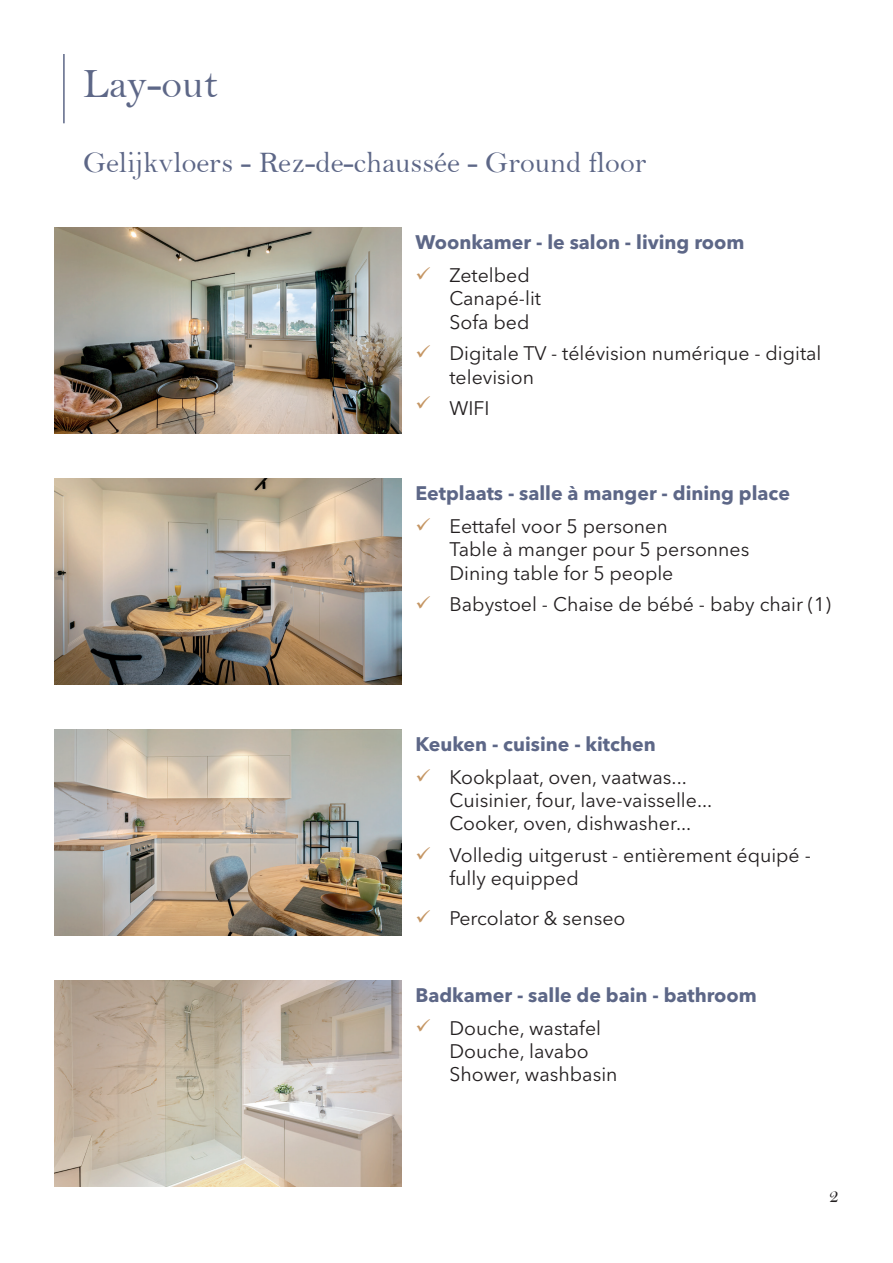
<style>
.page{position:relative;width:893px;height:1263px;background:#fff}
.page>*{position:absolute;margin:0;border:0;box-sizing:border-box;transform-origin:0 0}
.t1{font:42px "Bell";color:#5d6787}
.t2{font:30px "Bell";color:#5d6787}
.t3{font:19.5px/23.4px "Avenir Next LT Pro";color:#231f20}
.t4{font:700 19.5px "Avenir Next LT Pro";color:#5d6787}
.t5{font:19.5px "Bell";color:#231f20}
</style>
<div class="page">
<hr style="left:63px;top:54px;width:2px;height:69px;background:#5d6787">
<img style="left:54px;top:228px;width:348px;height:206px">
<img style="left:54px;top:479px;width:348px;height:206px">
<img style="left:54px;top:729px;width:348px;height:207px">
<img style="left:54px;top:980px;width:348px;height:207px">
<h1 class="t1" style="left:83px;top:59px;width:136px">Lay-out</h1>
<h2 class="t2" style="left:83px;top:144px;width:565px">Gelijkvloers - Rez-de-chaussée - Ground floor</h2>
<p class="t4" style="left:415px;top:230px;width:330px">Woonkamer - le salon - living room</p>
<p class="t3" style="left:449px;top:263px;width:93px">Zetelbed<br>Canapé-lit<br>Sofa bed</p>
<p class="t3" style="left:449px;top:341px;width:374px">Digitale TV - télévision numérique - digital television</p>
<p class="t3" style="left:449px;top:396px;width:42px">WIFI</p>
<p class="t4" style="left:415px;top:481px;width:376px">Eetplaats - salle à manger - dining place</p>
<p class="t3" style="left:449px;top:514px;width:301px">Eettafel voor 5 personen<br>Table à manger pour 5 personnes<br>Dining table for 5 people</p>
<p class="t3" style="left:449px;top:592px;width:383px">Babystoel - Chaise de bébé - baby chair (1)</p>
<p class="t4" style="left:415px;top:732px;width:242px">Keuken - cuisine - kitchen</p>
<p class="t3" style="left:449px;top:765px;width:264px">Kookplaat, oven, vaatwas...<br>Cuisinier, four, lave-vaisselle...<br>Cooker, oven, dishwasher...</p>
<p class="t3" style="left:449px;top:843px;width:363px">Volledig uitgerust - entièrement équipé - fully equipped</p>
<p class="t3" style="left:449px;top:907px;width:177px">Percolator &amp; senseo</p>
<p class="t4" style="left:415px;top:983px;width:343px">Badkamer - salle de bain - bathroom</p>
<p class="t3" style="left:449px;top:1016px;width:170px">Douche, wastafel<br>Douche, lavabo<br>Shower, washbasin</p>
<p class="t5" style="left:829px;top:1184px;width:11px">2</p>
</div>
